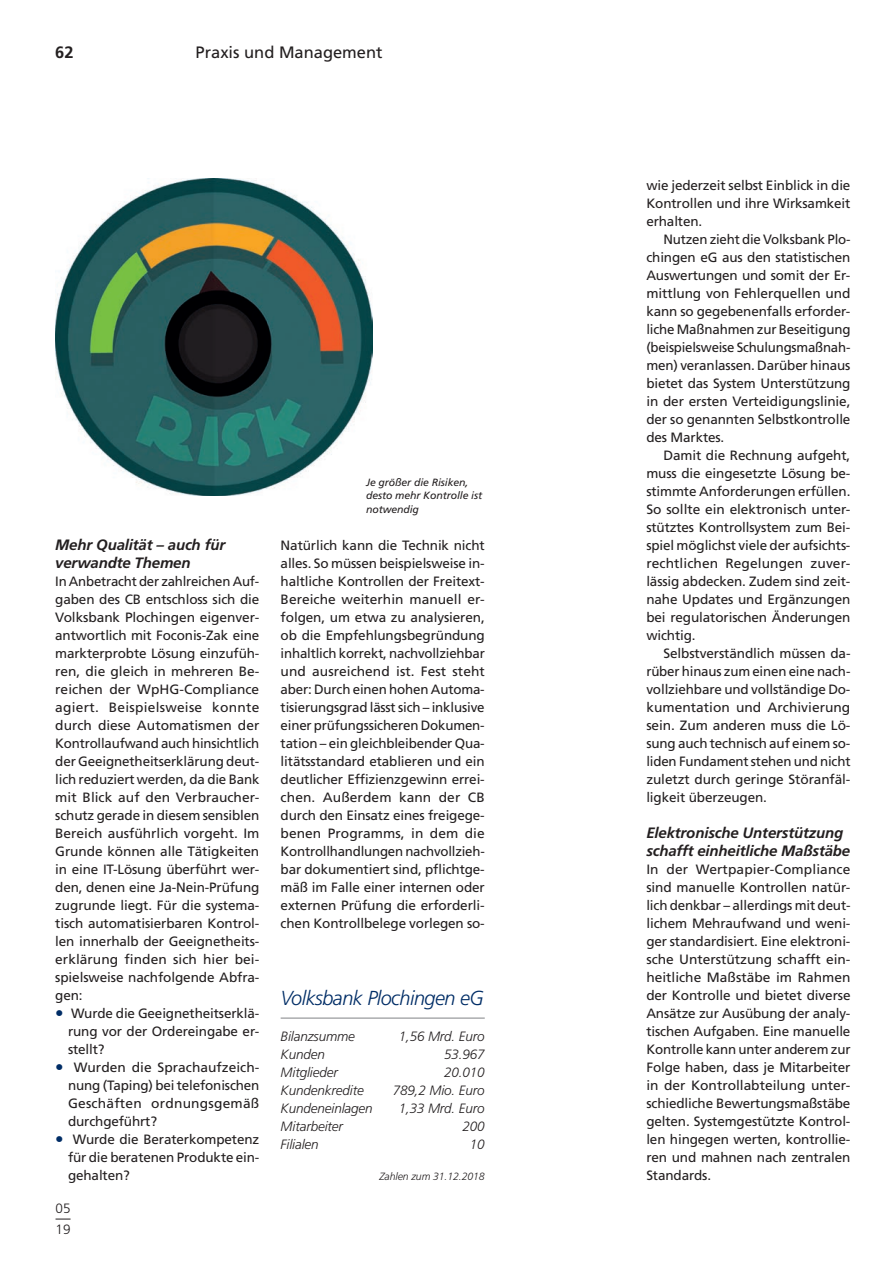
<style>
.page{position:relative;width:893px;height:1263px;background:#fff}
.page>*{position:absolute;margin:0;border:0;box-sizing:border-box;transform-origin:0 0}
.t1{font:italic 300 20.25px "Frutiger LT Std";letter-spacing:-.025em;color:#002d66}
.t2{font:16.5px "Frutiger LT Std";color:#231f20}
.t3{font:700 16.5px "Frutiger LT Std";color:#231f20}
.t4{font:italic 700 15px/18px "Frutiger LT Std";letter-spacing:-.01em;color:#231f20}
.t5{font:13.5px/18px "Frutiger LT Std";letter-spacing:-.01em;color:#231f20;text-align:justify}
.t6{font:italic 300 13.5px "Frutiger LT Std";letter-spacing:-.01em;color:#231f20}
.t7{font:300 13.5px/20.2px "Frutiger LT Std";color:#231f20}
.t8{font:italic 10.5px/13.5px "Frutiger LT Std";letter-spacing:-.01em;color:#231f20}
.t9{font:italic 300 10.5px "Frutiger LT Std";letter-spacing:-.01em;color:#231f20}
.s1{font-size:17.1px;color:#002d66}
</style>
<div class="page">
<hr style="left:281px;top:1018px;width:204px;height:1px;background:#808285">
<img style="left:55px;top:179px;width:317px;height:317px">
<svg style="left:56px;top:1219px;width:15px;height:1px"></svg>
<p class="t3" style="left:55px;top:43px;width:20px">62</p>
<p class="t2" style="left:196px;top:43px;width:189px">Praxis und Management</p>
<p class="t4" style="left:55px;top:536px;width:171px">Mehr Qualität – auch für verwandte Themen</p>
<p class="t5" style="left:55px;top:572px;width:206px">In Anbetracht der zahlreichen Auf&shy;gaben des CB entschloss sich die Volksbank Plochingen eigenver&shy;antwortlich mit Foconis-Zak eine markterprobte Lösung einzufüh&shy;ren, die gleich in mehreren Be&shy;reichen der WpHG-Compliance agiert. Beispielsweise konnte durch diese Automatismen der Kontrollaufwand auch hinsichtlich der Geeignetheitserklärung deut&shy;lich reduziert werden, da die Bank mit Blick auf den Verbraucher&shy;schutz gerade in diesem sensiblen Bereich ausführlich vorgeht. Im Grunde können alle Tätigkeiten in eine IT-Lösung überführt wer&shy;den, denen eine Ja-Nein-Prüfung zugrunde liegt. Für die systema&shy;tisch automatisierbaren Kontrol&shy;len innerhalb der Geeignetheits&shy;erklärung finden sich hier bei&shy;spielsweise nachfolgende Abfra&shy;gen:</p>
<p class="t5" style="left:68px;top:1004px;width:193px;text-indent:-13px"><span class="s1">•</span> Wurde die Geeignetheitserklä&shy;rung vor der Ordereingabe er&shy;stellt?</p>
<p class="t5" style="left:68px;top:1058px;width:193px;text-indent:-13px"><span class="s1">•</span> Wurden die Sprachaufzeich&shy;nung (Taping) bei telefonischen Geschäften ordnungsgemäß durchgeführt?</p>
<p class="t5" style="left:68px;top:1130px;width:193px;text-indent:-13px"><span class="s1">•</span> Wurde die Beraterkompetenz für die beratenen Produkte ein&shy;gehalten?</p>
<p class="t7" style="left:56px;top:1199px;width:17px">05<br>19</p>
<p class="t8" style="left:366px;top:476px;width:118px">Je größer die Risiken, desto mehr Kontrolle ist notwendig</p>
<p class="t5" style="left:281px;top:536px;width:206px">Natürlich kann die Technik nicht alles. So müssen beispielsweise in&shy;haltliche Kontrollen der Freitext-Bereiche weiterhin manuell er&shy;folgen, um etwa zu analysieren, ob die Empfehlungsbegründung inhaltlich korrekt, nachvollziehbar und ausreichend ist. Fest steht aber: Durch einen hohen Automa&shy;tisierungsgrad lässt sich – inklusive einer prüfungssicheren Dokumen&shy;tation – ein gleichbleibender Qua&shy;litätsstandard etablieren und ein deutlicher Effizienzgewinn errei&shy;chen. Außerdem kann der CB durch den Einsatz eines freigege&shy;benen Programms, in dem die Kontrollhandlungen nachvollzieh&shy;bar dokumentiert sind, pflichtge&shy;mäß im Falle einer internen oder externen Prüfung die erforderli&shy;chen Kontrollbelege vorlegen so-</p>
<h1 class="t1" style="left:281px;top:986px;width:205px">Volksbank Plochingen eG</h1>
<p class="t6" style="left:281px;top:1029px;width:76px">Bilanzsumme</p>
<p class="t6" style="left:399px;top:1029px;width:88px">1,56 Mrd. Euro</p>
<p class="t6" style="left:281px;top:1047px;width:46px">Kunden</p>
<p class="t6" style="left:444px;top:1047px;width:42px">53.967</p>
<p class="t6" style="left:281px;top:1065px;width:59px">Mitglieder</p>
<p class="t6" style="left:444px;top:1065px;width:42px">20.010</p>
<p class="t6" style="left:281px;top:1083px;width:85px">Kundenkredite</p>
<p class="t6" style="left:393px;top:1083px;width:93px">789,2 Mio. Euro</p>
<p class="t6" style="left:281px;top:1101px;width:94px">Kundeneinlagen</p>
<p class="t6" style="left:399px;top:1101px;width:88px">1,33 Mrd. Euro</p>
<p class="t6" style="left:281px;top:1119px;width:64px">Mitarbeiter</p>
<p class="t6" style="left:462px;top:1119px;width:24px">200</p>
<p class="t6" style="left:281px;top:1136px;width:40px">Filialen</p>
<p class="t6" style="left:470px;top:1136px;width:16px">10</p>
<p class="t9" style="left:379px;top:1170px;width:107px">Zahlen zum 31.12.2018</p>
<p class="t5" style="left:646px;top:176px;width:206px">wie jederzeit selbst Einblick in die Kontrollen und ihre Wirksamkeit erhalten.</p>
<p class="t5" style="left:646px;top:230px;width:206px;text-indent:17px">Nutzen zieht die Volksbank Plo&shy;chingen eG aus den statistischen Auswertungen und somit der Er&shy;mittlung von Fehlerquellen und kann so gegebenenfalls erforder&shy;liche Maßnahmen zur Beseitigung (beispielsweise Schulungsmaßnah&shy;men) veranlassen. Darüber hinaus bietet das System Unterstützung in der ersten Verteidigungslinie, der so genannten Selbstkontrolle des Marktes.</p>
<p class="t5" style="left:646px;top:446px;width:206px;text-indent:17px">Damit die Rechnung aufgeht, muss die eingesetzte Lösung be&shy;stimmte Anforderungen erfüllen.<br>So sollte ein elektronisch unter&shy;stütztes Kontrollsystem zum Bei&shy;spiel möglichst viele der aufsichts&shy;rechtlichen Regelungen zuver&shy;lässig abdecken. Zudem sind zeit&shy;nahe Updates und Ergänzungen bei regulatorischen Änderungen wichtig.</p>
<p class="t5" style="left:646px;top:644px;width:206px;text-indent:17px">Selbstverständlich müssen da&shy;rüber hinaus zum einen eine nach&shy;vollziehbare und vollständige Do&shy;kumentation und Archivierung sein. Zum anderen muss die Lö&shy;sung auch technisch auf einem so&shy;liden Fundament stehen und nicht zuletzt durch geringe Störanfäl&shy;ligkeit überzeugen.</p>
<p class="t4" style="left:646px;top:824px;width:205px">Elektronische Unterstützung schafft einheitliche Maßstäbe</p>
<p class="t5" style="left:646px;top:860px;width:206px">In der Wertpapier-Compliance sind manuelle Kontrollen natür&shy;lich denkbar – allerdings mit deut&shy;lichem Mehraufwand und weni&shy;ger standardisiert. Eine elektroni&shy;sche Unterstützung schafft ein&shy;heitliche Maßstäbe im Rahmen der Kontrolle und bietet diverse Ansätze zur Ausübung der analy&shy;tischen Aufgaben. Eine manuelle Kontrolle kann unter anderem zur Folge haben, dass je Mitarbeiter in der Kontrollabteilung unter&shy;schiedliche Bewertungsmaßstäbe gelten. Systemgestützte Kontrol&shy;len hingegen werten, kontrollie&shy;ren und mahnen nach zentralen Standards.</p>
</div>
